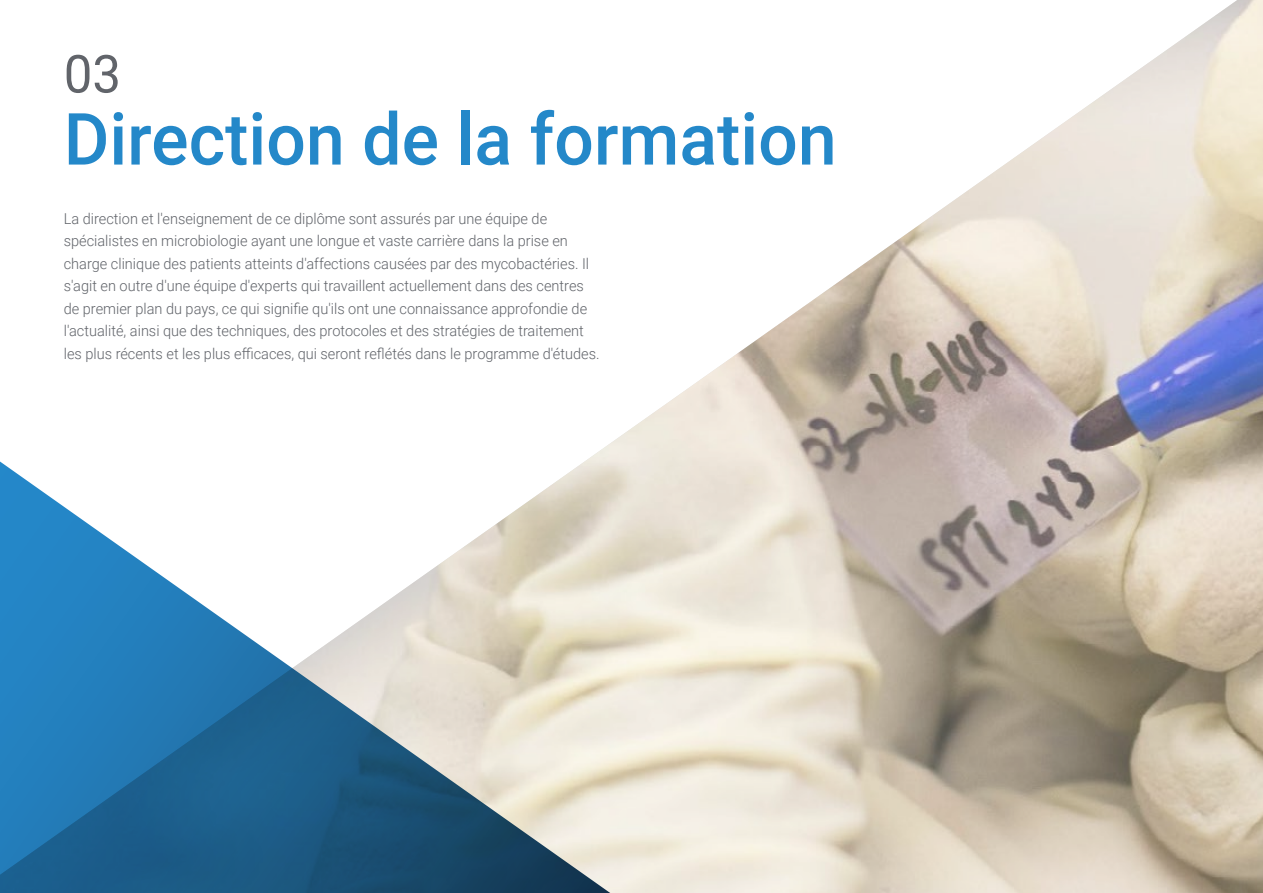
<style>
.page{position:relative;width:1263px;height:893px;background:#fff}
.page>*{position:absolute;margin:0;border:0;box-sizing:border-box;transform-origin:0 0}
.t1{font:500 72px "Roboto";color:#2488c9}
.t2{font:52.5px "Roboto";color:#61646a}
.t3{font:300 15px/22.5px "Roboto";color:#61646a}
</style>
<div class="page">
<img style="left:607px;top:0;width:656px;height:893px">
<svg style="left:0;top:446px;width:640px;height:447px"></svg>
<h2 class="t2" style="left:64px;top:37px;width:59px">03</h2>
<h1 class="t1" style="left:64px;top:89px;width:774px">Direction de la formation</h1>
<p class="t3" style="left:64px;top:207px;width:537px">La direction et l'enseignement de ce diplôme sont assurés par une équipe de spécialistes en microbiologie ayant une longue et vaste carrière dans la prise en charge clinique des patients atteints d'affections causées par des mycobactéries. Il s'agit en outre d'une équipe d'experts qui travaillent actuellement dans des centres de premier plan du pays, ce qui signifie qu'ils ont une connaissance approfondie de l'actualité, ainsi que des techniques, des protocoles et des stratégies de traitement les plus récents et les plus efficaces, qui seront reflétés dans le programme d'études.</p>
</div>
